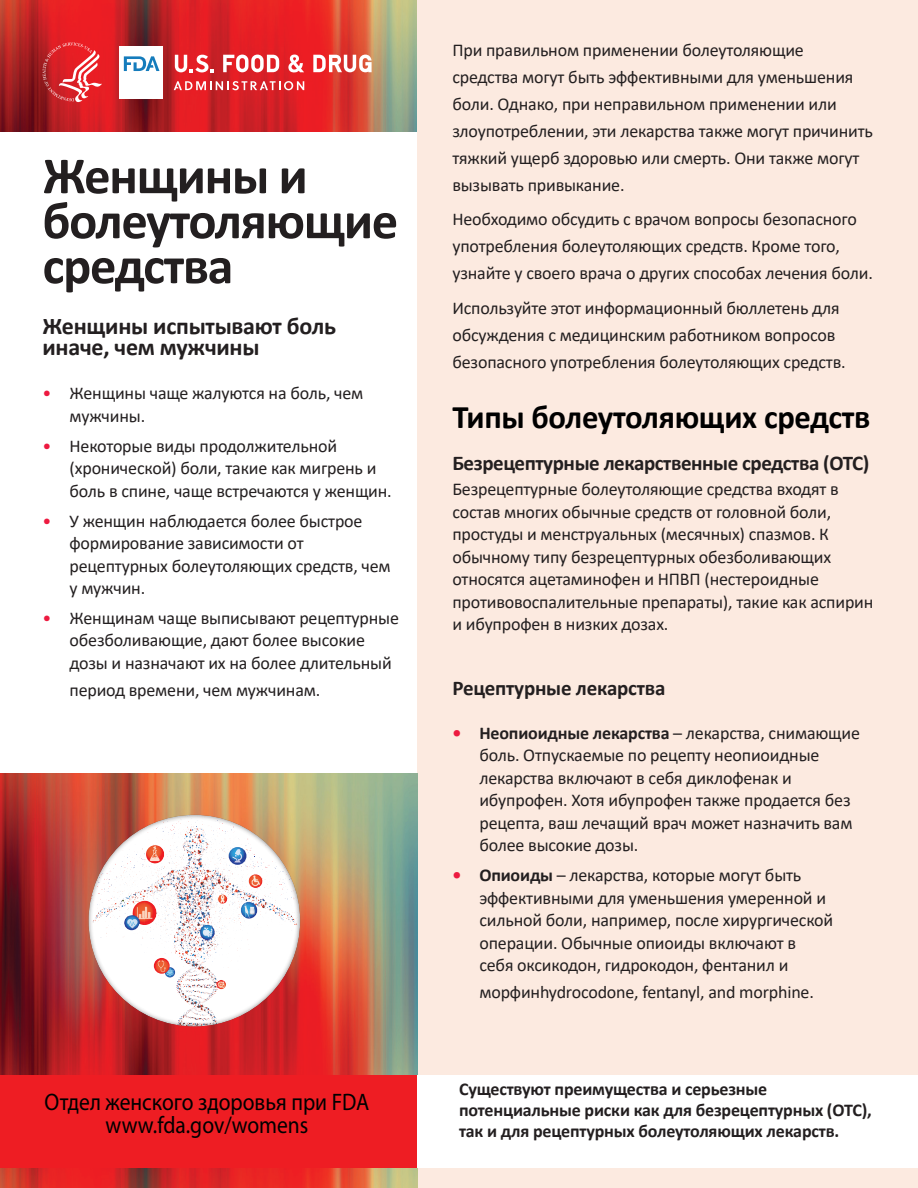
<style>
.page{position:relative;width:918px;height:1188px;background:#fff}
.page>*{position:absolute;margin:0;border:0;box-sizing:border-box;transform-origin:0 0}
.t1{font:700 52.5px/45px "Calibri";letter-spacing:-.025em;color:#231f20}
.t2{font:700 33px "Calibri";letter-spacing:-.01em;color:#000}
.t3{font:700 24px/21px "Calibri";letter-spacing:-.01em;color:#231f20}
.t4{font:23.85px/23.1px "Myriad Pro";color:#000;text-align:center;scale:.9 1}
.t5{font:700 21px "Calibri";letter-spacing:-.02em;color:#231f20}
.t6{font:18px/22.5px "Calibri";letter-spacing:-.01em;color:#231f20}
.t7{font:700 18px/21px "Calibri";letter-spacing:-.01em;color:#231f20}
.s1{color:#ed1a40}
.s2{font-weight:700;color:#ed1a40}
.s3{font-weight:700}
</style>
<div class="page">
<img style="left:0;top:0;width:418px;height:132px">
<div style="left:418px;top:0;width:500px;height:1188px;background:#fceae0"></div>
<img style="left:0;top:773px;width:418px;height:415px">
<div style="left:86px;top:813px;width:217px;height:216px;background:#231f20;opacity:.81"></div>
<div style="left:0;top:1076px;width:418px;height:92px;background:#ee1d23"></div>
<svg style="left:174px;top:81px;width:130px;height:9px"></svg>
<svg style="left:223px;top:55px;width:56px;height:17px"></svg>
<svg style="left:288px;top:54px;width:16px;height:19px"></svg>
<svg style="left:313px;top:55px;width:59px;height:17px"></svg>
<svg style="left:175px;top:55px;width:38px;height:17px"></svg>
<div style="left:119px;top:46px;width:44px;height:53px;background:#fff"></div>
<svg style="left:124px;top:56px;width:36px;height:15px"></svg>
<svg style="left:43px;top:43px;width:59px;height:60px;background:#dd4147"></svg>
<div style="left:418px;top:1076px;width:500px;height:92px;background:#fff"></div>
<h1 class="t1" style="left:43px;top:153px;width:357px">Женщины и болеутоляющие средства</h1>
<h2 class="t3" style="left:43px;top:316px;width:295px">Женщины испытывают боль иначе, чем мужчины</h2>
<p class="t6" style="left:70px;top:382px;width:295px;text-indent:-27px"><span class="s1">•</span> Женщины чаще жалуются на боль, чем мужчины.</p>
<p class="t6" style="left:70px;top:434px;width:324px;text-indent:-27px"><span class="s1">•</span> Некоторые виды продолжительной (хронической) боли, такие как мигрень и боль в спине, чаще встречаются у женщин.</p>
<p class="t6" style="left:70px;top:509px;width:323px;text-indent:-27px"><span class="s1">•</span> У женщин наблюдается более быстрое формирование зависимости от рецептурных болеутоляющих средств, чем у мужчин.</p>
<p class="t6" style="left:70px;top:606px;width:331px;text-indent:-27px"><span class="s1">•</span> Женщинам чаще выписывают рецептурные обезболивающие, дают более высокие дозы и назначают их на более длительный</p>
<p class="t6" style="left:70px;top:678px;width:252px">период времени, чем мужчинам.</p>
<p class="t4" style="left:45px;top:1090px;width:362px">Отдел женского здоровья при FDA www.fda.gov/womens</p>
<p class="t6" style="left:452px;top:36px;width:422px;line-height:27px">При правильном применении болеутоляющие средства могут быть эффективными для уменьшения боли. Однако, при неправильном применении или злоупотреблении, эти лекарства также могут причинить тяжкий ущерб здоровью или смерть. Они также могут вызывать привыкание.</p>
<p class="t6" style="left:452px;top:206px;width:422px;line-height:27px">Необходимо обсудить с врачом вопросы безопасного употребления болеутоляющих средств. Кроме того, узнайте у своего врача о других способах лечения боли.</p>
<p class="t6" style="left:452px;top:294px;width:395px;line-height:27px">Используйте этот информационный бюллетень для обсуждения с медицинским работником вопросов безопасного употребления болеутоляющих средств.</p>
<h2 class="t2" style="left:452px;top:394px;width:420px">Типы болеутоляющих средств</h2>
<h3 class="t5" style="left:452px;top:448px;width:419px">Безрецептурные лекарственные средства (OTC)</h3>
<p class="t6" style="left:452px;top:478px;width:423px">Безрецептурные болеутоляющие средства входят в состав многих обычные средств от головной боли, простуды и менструальных (месячных) спазмов. К обычному типу безрецептурных обезболивающих относятся ацетаминофен и НПВП (нестероидные противовоспалительные препараты), такие как аспирин и ибупрофен в низких дозах.</p>
<h3 class="t5" style="left:452px;top:673px;width:215px">Рецептурные лекарства</h3>
<p class="t6" style="left:479px;top:721px;width:382px;text-indent:-27px"><span class="s2">•</span> <span class="s3">Неопиоидные лекарства</span> – лекарства, снимающие боль. Отпускаемые по рецепту неопиоидные лекарства включают в себя диклофенак и ибупрофен. Хотя ибупрофен также продается без рецепта, ваш лечащий врач может назначить вам более высокие дозы.</p>
<p class="t6" style="left:479px;top:863px;width:355px;text-indent:-27px"><span class="s2">•</span> <span class="s3">Опиоиды</span> – лекарства, которые могут быть эффективными для уменьшения умеренной и сильной боли, например, после хирургической операции. Обычные опиоиды включают в себя оксикодон, гидрокодон, фентанил и</p>
<p class="t6" style="left:479px;top:980px;width:336px">морфинhydrocodone, fentanyl, and morphine.</p>
<p class="t7" style="left:459px;top:1078px;width:414px">Существуют преимущества и серьезные потенциальные риски как для безрецептурных (OTC), так и для рецептурных болеутоляющих лекарств.</p>
</div>
